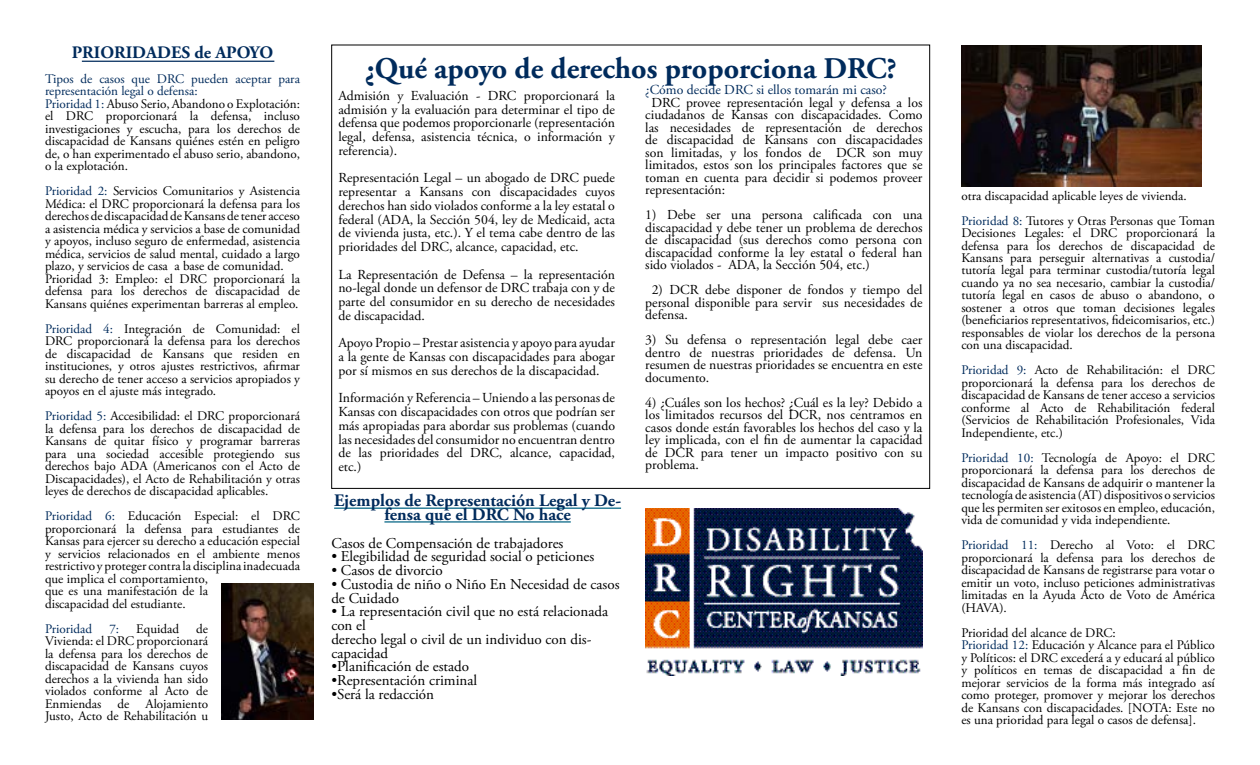
<style>
.page{position:relative;width:1260px;height:765px;background:#fff}
.page>*{position:absolute;margin:0;border:0;box-sizing:border-box;transform-origin:0 0}
.t1{font:700 30px "Adobe Garamond Pro";color:#002b5c}
.t2{font:700 17.5px/13.8px "Adobe Garamond Pro";color:#002b5c;text-align:center}
.t3{font:15px/13.8px "Adobe Garamond Pro";color:#000}
.t4{font:13.75px/12.5px "Adobe Garamond Pro";color:#000;text-align:justify}
.t5{font:13.75px "Adobe Garamond Pro";color:#002b5c}
.t6{font:13.12px/12.5px "Adobe Garamond Pro";color:#000;text-align:justify}
.t7{font:13.12px "Adobe Garamond Pro";color:#002b5c}
.s1{color:#002b5c}
</style>
<div class="page">
<hr style="left:334px;top:508px;width:287px;height:1px;background:#036484">
<hr style="left:384px;top:521px;width:187px;height:2px;background:#036484">
<img style="left:222px;top:584px;width:92px;height:136px">
<img style="left:645px;top:509px;width:278px;height:167px">
<hr style="left:82px;top:61px;width:192px;height:1px;background:#002b5c">
<img style="left:961px;top:45px;width:241px;height:141px">
<h2 class="t2" style="left:72px;top:46px;width:203px">PRIORIDADES de APOYO</h2>
<p class="t6" style="left:45px;top:73px;width:257px;text-align:left"><span class="s1">Tipos de casos que DRC pueden aceptar para representación legal o defensa:<br>Prioridad 1:</span> Abuso Serio, Abandono o Explotación: el DRC proporcionará la defensa, incluso investigaciones y escucha, para los derechos de discapacidad de Kansans quiénes estén en peligro de, o han experimentado el abuso serio, abandono, o la explotación.</p>
<p class="t6" style="left:45px;top:185px;width:257px;text-align:left"><span class="s1">Prioridad 2:</span> Servicios Comunitarios y Asistencia Médica: el DRC proporcionará la defensa para los derechos de discapacidad de Kansans de tener acceso a asistencia médica y servicios a base de comunidad y apoyos, incluso seguro de enfermedad, asistencia médica, servicios de salud mental, cuidado a largo plazo, y servicios de casa a base de comunidad.<br>Prioridad 3: Empleo: el DRC proporcionará la defensa para los derechos de discapacidad de Kansans quiénes experimentan barreras al empleo.</p>
<p class="t6" style="left:45px;top:323px;width:257px"><span class="s1">Prioridad 4:</span> Integración de Comunidad: el DRC proporcionará la defensa para los derechos de discapacidad de Kansans que residen en instituciones, y otros ajustes restrictivos, afirmar su derecho de tener acceso a servicios apropiados y apoyos en el ajuste más integrado.</p>
<p class="t6" style="left:45px;top:410px;width:257px"><span class="s1">Prioridad 5:</span> Accesibilidad: el DRC proporcionará la defensa para los derechos de discapacidad de Kansans de quitar físico y programar barreras para una sociedad accesible protegiendo sus derechos bajo ADA (Americanos con el Acto de Discapacidades), el Acto de Rehabilitación y otras leyes de derechos de discapacidad aplicables.</p>
<p class="t6" style="left:45px;top:510px;width:257px;text-align:left"><span class="s1">Prioridad 6:</span> Educación Especial: el DRC proporcionará la defensa para estudiantes de Kansas para ejercer su derecho a educación especial y servicios relacionados en el ambiente menos restrictivo y proteger contra la disciplina inadecuada que implica el comportamiento,<br>que es una manifestación de la<br>discapacidad del estudiante.</p>
<p class="t7" style="left:45px;top:620px;width:49px">Prioridad</p>
<p class="t7" style="left:109px;top:620px;width:11px">7:</p>
<p class="t6" style="left:136px;top:623px;width:44px">Equidad</p>
<p class="t6" style="left:45px;top:623px;width:165px;text-indent:151px">de Vivienda: el DRC proporcionará la defensa para los derechos de discapacidad de Kansans cuyos derechos a la vivienda han sido violados conforme al Acto de Enmiendas de Alojamiento Justo, Acto de Rehabilitación u</p>
<h1 class="t1" style="left:365px;top:51px;width:534px">¿Qué apoyo de derechos proporciona DRC?</h1>
<p class="t5" style="left:645px;top:82px;width:243px">¿Cómo decide DRC si ellos tomarán mi caso?</p>
<p class="t4" style="left:645px;top:97px;width:279px;text-indent:6px">DRC provee representación legal y defensa a los ciudadanos de Kansas con discapacidades. Como las necesidades de representación de derechos de discapacidad de Kansans con discapacidades son limitadas, y los fondos de DCR son muy limitados, estos son los principales factores que se toman en cuenta para decidir si podemos proveer representación:</p>
<p class="t4" style="left:645px;top:209px;width:279px">1) Debe ser una persona calificada con una discapacidad y debe tener un problema de derechos de discapacidad (sus derechos como persona con discapacidad conforme la ley estatal o federal han sido violados - ADA, la Sección 504, etc.)</p>
<p class="t4" style="left:645px;top:284px;width:279px;text-indent:6px">2) DCR debe disponer de fondos y tiempo del personal disponible para servir sus necesidades de defensa.</p>
<p class="t4" style="left:645px;top:334px;width:279px">3) Su defensa o representación legal debe caer dentro de nuestras prioridades de defensa. Un resumen de nuestras prioridades se encuentra en este documento.</p>
<p class="t4" style="left:645px;top:397px;width:279px">4) ¿Cuáles son los hechos? ¿Cuál es la ley? Debido a los limitados recursos del DCR, nos centramos en casos donde están favorables los hechos del caso y la ley implicada, con el fin de aumentar la capacidad de DCR para tener un impacto positivo con su problema.</p>
<p class="t4" style="left:338px;top:89px;width:278px;line-height:13.8px">Admisión y Evaluación - DRC proporcionará la admisión y la evaluación para determinar el tipo de defensa que podemos proporcionarle (representación legal, defensa, asistencia técnica, o información y referencia).</p>
<p class="t4" style="left:338px;top:172px;width:278px;line-height:13.8px">Representación Legal – un abogado de DRC puede representar a Kansans con discapacidades cuyos derechos han sido violados conforme a la ley estatal o federal (ADA, la Sección 504, ley de Medicaid, acta de vivienda justa, etc.). Y el tema cabe dentro de las prioridades del DRC, alcance, capacidad, etc.</p>
<p class="t4" style="left:338px;top:268px;width:278px;line-height:13.8px">La Representación de Defensa – la representación no-legal donde un defensor de DRC trabaja con y de parte del consumidor en su derecho de necesidades de discapacidad.</p>
<p class="t4" style="left:338px;top:337px;width:278px;line-height:13.8px">Apoyo Propio – Prestar asistencia y apoyo para ayudar a la gente de Kansas con discapacidades para abogar por sí mismos en sus derechos de la discapacidad.</p>
<p class="t4" style="left:338px;top:392px;width:278px;line-height:13.8px">Información y Referencia – Uniendo a las personas de Kansas con discapacidades con otros que podrían ser más apropiadas para abordar sus problemas (cuando las necesidades del consumidor no encuentran dentro de las prioridades del DRC, alcance, capacidad, etc.)</p>
<h2 class="t2" style="left:334px;top:494px;width:288px">Ejemplos de Representación Legal y De&shy;fensa que el DRC No hace</h2>
<p class="t3" style="left:331px;top:537px;width:234px">Casos de Compensación de trabajadores</p>
<p class="t3" style="left:331px;top:550px;width:265px">• Elegibilidad de seguridad social o peticiones</p>
<p class="t3" style="left:331px;top:564px;width:113px">• Casos de divorcio</p>
<p class="t3" style="left:331px;top:578px;width:290px">• Custodia de niño o Niño En Necesidad de casos de Cuidado</p>
<p class="t3" style="left:331px;top:605px;width:278px">• La representación civil que no está relacionada con el<br>derecho legal o civil de un individuo con dis&shy;capacidad</p>
<p class="t3" style="left:331px;top:660px;width:139px">•Planificación de estado</p>
<p class="t3" style="left:331px;top:674px;width:147px">•Representación criminal</p>
<p class="t3" style="left:331px;top:688px;width:104px">•Será la redacción</p>
<p class="t6" style="left:961px;top:183px;width:255px;line-height:25px">otra discapacidad aplicable leyes de vivienda.<br><span class="s1">Prioridad 8:</span> Tutores y Otras Personas que Toman</p>
<p class="t6" style="left:961px;top:227px;width:255px">Decisiones Legales: el DRC proporcionará la defensa para los derechos de discapacidad de Kansans para perseguir alternativas a custodia/ tutoría legal para terminar custodia/tutoría legal cuando ya no sea necesario, cambiar la custodia/ tutoría legal en casos de abuso o abandono, o sostener a otros que toman decisiones legales (beneficiarios representativos, fideicomisarios, etc.) responsables de violar los derechos de la persona con una discapacidad.</p>
<p class="t6" style="left:961px;top:365px;width:255px"><span class="s1">Prioridad 9:</span> Acto de Rehabilitación: el DRC proporcionará la defensa para los derechos de discapacidad de Kansans de tener acceso a servicios conforme al Acto de Rehabilitación federal (Servicios de Rehabilitación Profesionales, Vida Independiente, etc.)</p>
<p class="t6" style="left:961px;top:452px;width:255px"><span class="s1">Prioridad 10:</span> Tecnología de Apoyo: el DRC proporcionará la defensa para los derechos de discapacidad de Kansans de adquirir o mantener la tecnología de asistencia (AT) dispositivos o servicios que les permiten ser exitosos en empleo, educación, vida de comunidad y vida independiente.</p>
<p class="t6" style="left:961px;top:539px;width:255px"><span class="s1">Prioridad 11:</span> Derecho al Voto: el DRC proporcionará la defensa para los derechos de discapacidad de Kansans de registrarse para votar o emitir un voto, incluso peticiones administrativas limitadas en la Ayuda Acto de Voto de América (HAVA).</p>
<p class="t6" style="left:961px;top:627px;width:255px;text-align:left">Prioridad del alcance de DRC:<br><span class="s1">Prioridad 12:</span> Educación y Alcance para el Público y Políticos: el DRC excederá a y educará al público y políticos en temas de discapacidad a fin de mejorar servicios de la forma más integrado así como proteger, promover y mejorar los derechos de Kansans con discapacidades. [NOTA: Este no es una prioridad para legal o casos de defensa].</p>
</div>
